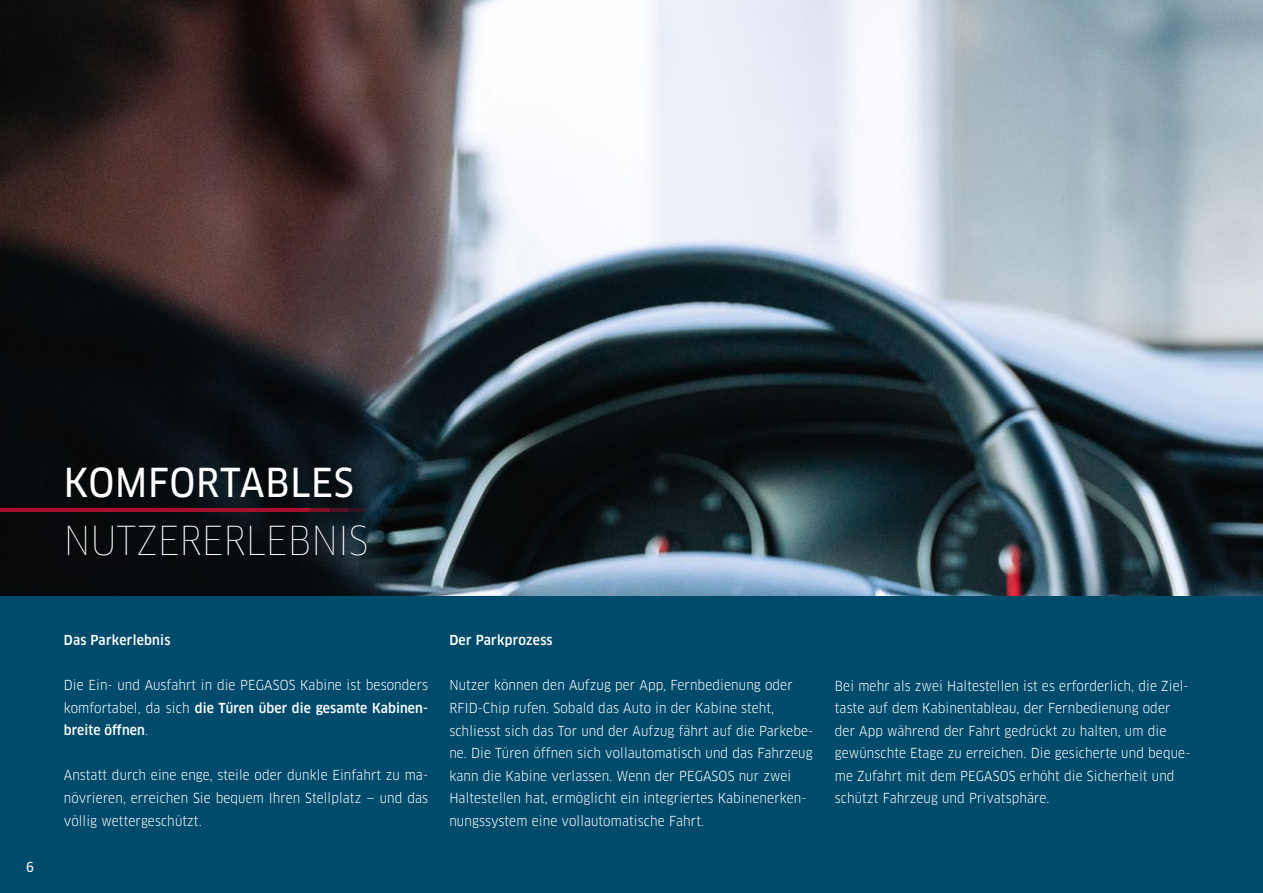
<style>
.page{position:relative;width:1263px;height:893px;background:#fff}
.page>*{position:absolute;margin:0;border:0;box-sizing:border-box;transform-origin:0 0}
.t1{font:100 39px "Clan Pro Narr";color:#fff}
.t2{font:39px "Clan Pro Narr News";letter-spacing:.02em;color:#fff}
.t3{font:13.5px/22.5px "Clan Pro Narr";letter-spacing:.01em;color:#fff;text-align:justify}
.t4{font:500 13.5px "Clan Pro Narr";letter-spacing:.02em;color:#fff}
.t5{font:13.5px "Clan Pro Narr News";color:#fff}
.s1{font-weight:500}
</style>
<div class="page">
<img style="left:0;top:0;width:1263px;height:597px">
<div style="left:0;top:597px;width:1263px;height:296px;background:#004b6c"></div>
<hr style="left:309px;top:509px;width:20px;height:3px;background:#a50f2d">
<hr style="left:329px;top:509px;width:19px;height:3px;background:#a50f2d">
<hr style="left:348px;top:509px;width:19px;height:3px;background:#a50f2d">
<hr style="left:0;top:509px;width:309px;height:3px;background:#a50f2d">
<h1 class="t2" style="left:64px;top:460px;width:291px">KOMFORTABLES</h1>
<h1 class="t1" style="left:64px;top:518px;width:306px">NUTZERERLEBNIS</h1>
<p class="t5" style="left:26px;top:859px;width:9px">6</p>
<p class="t4" style="left:64px;top:633px;width:108px">Das Parkerlebnis</p>
<p class="t3" style="left:64px;top:674px;width:366px">Die Ein- und Ausfahrt in die PEGASOS Kabine ist besonders komfortabel, da sich <span class="s1">die Türen über die gesamte Kabinen&shy;breite öffnen</span>.</p>
<p class="t3" style="left:64px;top:764px;width:366px">Anstatt durch eine enge, steile oder dunkle Einfahrt zu ma&shy;növrieren, erreichen Sie bequem Ihren Stellplatz — und das völlig wettergeschützt.</p>
<p class="t4" style="left:449px;top:633px;width:105px">Der Parkprozess</p>
<p class="t3" style="left:449px;top:674px;width:365px;text-align:left">Nutzer können den Aufzug per App, Fernbedienung oder RFID-Chip rufen. Sobald das Auto in der Kabine steht, schliesst sich das Tor und der Aufzug fährt auf die Parkebe&shy;ne. Die Türen öffnen sich vollautomatisch und das Fahrzeug kann die Kabine verlassen. Wenn der PEGASOS nur zwei Haltestellen hat, ermöglicht ein integriertes Kabinenerken&shy;nungssystem eine vollautomatische Fahrt.</p>
<p class="t3" style="left:835px;top:674px;width:357px;text-align:left">Bei mehr als zwei Haltestellen ist es erforderlich, die Ziel&shy;taste auf dem Kabinentableau, der Fernbedienung oder der App während der Fahrt gedrückt zu halten, um die gewünschte Etage zu erreichen. Die gesicherte und beque&shy;me Zufahrt mit dem PEGASOS erhöht die Sicherheit und schützt Fahrzeug und Privatsphäre.</p>
</div>
